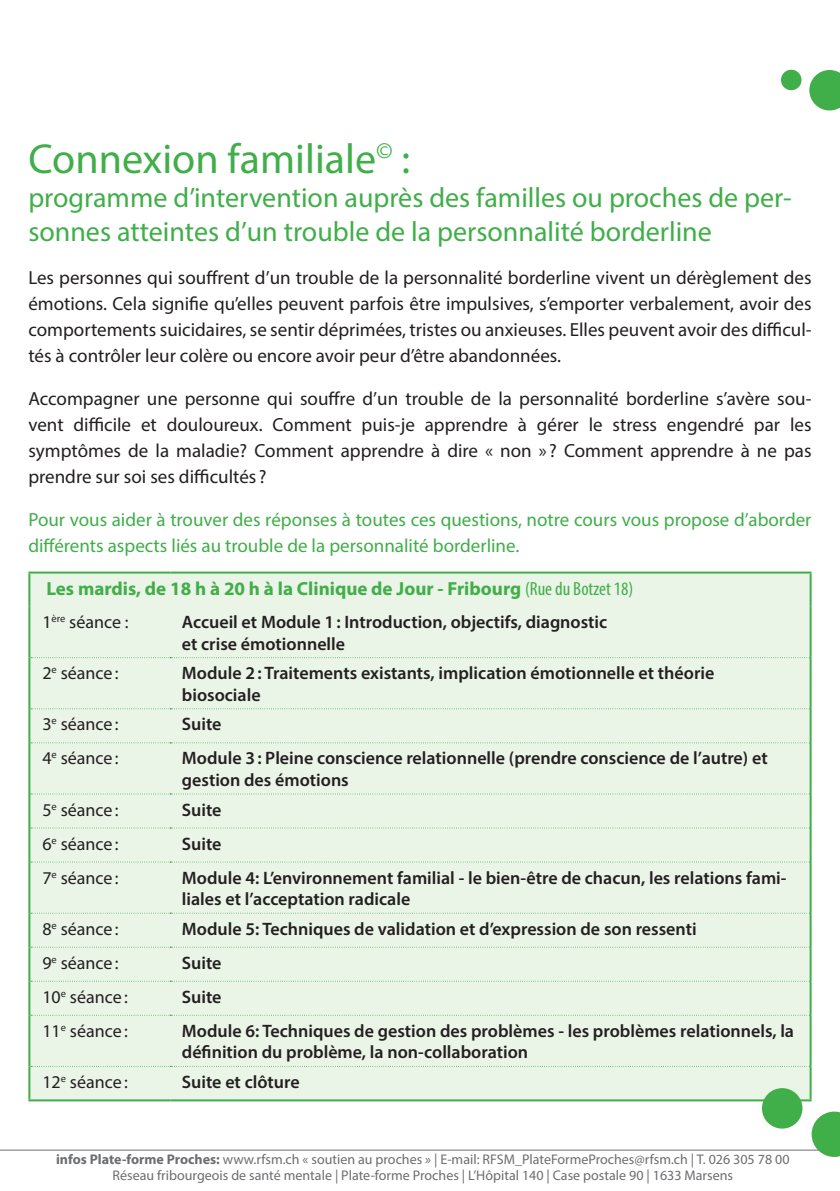
<style>
.page{position:relative;width:840px;height:1191px;background:#fff}
.page>*{position:absolute;margin:0;border:0;box-sizing:border-box;transform-origin:0 0}
.sous-titre_texte{font:42px "Myriad Pro";color:#40ae49}
.sous-titre_texte-2{font:28px/33.6px "Myriad Pro";color:#40ae49}
.texte{font:19px/26px "Myriad Pro";color:#231f20;text-align:justify}
.texte-2{font:19px/26px "Myriad Pro";color:#40ae49}
.texte_bold{font:700 19px "Myriad Pro";color:#40ae49}
.liste{font:600 18px/21.6px "Myriad Pro";color:#231f20}
.liste-2{font:18px "Myriad Pro";color:#231f20}
.t1{font:14px/16.8px "Myriad Pro";color:#6c6d70;text-align:center}
.s1{font-weight:400;font-stretch:condensed}
.s2{font-weight:700}
</style>
<div class="page">
<hr style="left:0;top:1149px;width:839px;height:1px;background:#6c6d70">
<div style="left:30px;top:573px;width:779px;height:526px;background:#eaf4e7"></div>
<svg style="left:31px;top:657px;width:778px;height:1px"></svg>
<svg style="left:31px;top:708px;width:778px;height:1px"></svg>
<svg style="left:31px;top:742px;width:778px;height:1px"></svg>
<svg style="left:31px;top:793px;width:778px;height:1px"></svg>
<svg style="left:31px;top:827px;width:778px;height:1px"></svg>
<svg style="left:31px;top:861px;width:778px;height:1px"></svg>
<svg style="left:31px;top:912px;width:778px;height:1px"></svg>
<svg style="left:31px;top:946px;width:778px;height:1px"></svg>
<svg style="left:31px;top:980px;width:778px;height:1px"></svg>
<svg style="left:31px;top:1014px;width:778px;height:1px"></svg>
<svg style="left:31px;top:1065px;width:778px;height:1px"></svg>
<hr style="left:28px;top:571px;width:142px;height:2px;background:#40ae49">
<hr style="left:28px;top:573px;width:2px;height:33px;background:#40ae49">
<hr style="left:170px;top:571px;width:641px;height:2px;background:#40ae49">
<hr style="left:809px;top:573px;width:2px;height:33px;background:#40ae49">
<hr style="left:28px;top:606px;width:2px;height:51px;background:#40ae49">
<hr style="left:809px;top:606px;width:2px;height:51px;background:#40ae49">
<hr style="left:28px;top:657px;width:2px;height:52px;background:#40ae49">
<hr style="left:809px;top:657px;width:2px;height:52px;background:#40ae49">
<hr style="left:28px;top:709px;width:2px;height:34px;background:#40ae49">
<hr style="left:809px;top:709px;width:2px;height:34px;background:#40ae49">
<hr style="left:28px;top:743px;width:2px;height:51px;background:#40ae49">
<hr style="left:809px;top:743px;width:2px;height:51px;background:#40ae49">
<hr style="left:28px;top:794px;width:2px;height:34px;background:#40ae49">
<hr style="left:809px;top:794px;width:2px;height:34px;background:#40ae49">
<hr style="left:28px;top:828px;width:2px;height:34px;background:#40ae49">
<hr style="left:809px;top:828px;width:2px;height:34px;background:#40ae49">
<hr style="left:28px;top:862px;width:2px;height:51px;background:#40ae49">
<hr style="left:809px;top:862px;width:2px;height:51px;background:#40ae49">
<hr style="left:28px;top:913px;width:2px;height:34px;background:#40ae49">
<hr style="left:809px;top:913px;width:2px;height:34px;background:#40ae49">
<hr style="left:28px;top:947px;width:2px;height:34px;background:#40ae49">
<hr style="left:809px;top:947px;width:2px;height:34px;background:#40ae49">
<hr style="left:28px;top:981px;width:2px;height:34px;background:#40ae49">
<hr style="left:809px;top:981px;width:2px;height:34px;background:#40ae49">
<hr style="left:28px;top:1015px;width:2px;height:51px;background:#40ae49">
<hr style="left:809px;top:1015px;width:2px;height:51px;background:#40ae49">
<hr style="left:28px;top:1066px;width:2px;height:33px;background:#40ae49">
<hr style="left:809px;top:1066px;width:2px;height:33px;background:#40ae49">
<hr style="left:28px;top:1099px;width:142px;height:2px;background:#40ae49">
<hr style="left:170px;top:1099px;width:641px;height:2px;background:#40ae49">
<div style="left:761px;top:1088px;width:41px;height:40px;background:#40ae49;border-radius:50%"></div>
<svg style="left:811px;top:1111px;width:28px;height:46px"></svg>
<div style="left:780px;top:70px;width:21px;height:20px;background:#40ae49;border-radius:50%"></div>
<svg style="left:809px;top:70px;width:30px;height:40px"></svg>
<p class="sous-titre_texte" style="left:28px;top:133px;width:383px">Connexion familiale<sup>©</sup> :</p>
<p class="sous-titre_texte-2" style="left:28px;top:180px;width:764px">programme d’intervention auprès des familles ou proches de per&shy;sonnes atteintes d’un trouble de la personnalité borderline</p>
<p class="texte" style="left:28px;top:264px;width:784px">Les personnes qui souffrent d’un trouble de la personnalité borderline vivent un dérèglement des émotions. Cela signifie qu’elles peuvent parfois être impulsives, s’emporter verbalement, avoir des comportements suicidaires, se sentir déprimées, tristes ou anxieuses. Elles peuvent avoir des difficul&shy;tés à contrôler leur colère ou encore avoir peur d’être abandonnées.</p>
<p class="texte" style="left:28px;top:385px;width:784px">Accompagner une personne qui souffre d’un trouble de la personnalité borderline s’avère sou&shy;vent difficile et douloureux. Comment puis-je apprendre à gérer le stress engendré par les symptômes de la maladie? Comment apprendre à dire « non » ? Comment apprendre à ne pas prendre sur soi ses difficultés ?</p>
<p class="texte-2" style="left:28px;top:506px;width:784px">Pour vous aider à trouver des réponses à toutes ces questions, notre cours vous propose d’aborder différents aspects liés au trouble de la personnalité borderline.</p>
<p class="texte_bold" style="left:46px;top:576px;width:588px">Les mardis, de 18 h à 20 h à la Clinique de Jour - Fribourg <span class="s1">(Rue du Botzet 18)</span></p>
<p class="liste-2" style="left:42px;top:611px;width:88px">1<sup>ère</sup> séance :</p>
<p class="liste" style="left:182px;top:611px;width:426px">Accueil et Module 1: Introduction, objectifs, diagnostic et crise émotionnelle</p>
<p class="liste-2" style="left:42px;top:662px;width:78px">2<sup>e</sup> séance:</p>
<p class="liste" style="left:182px;top:662px;width:533px">Module 2: Traitements existants, implication émotionnelle et théorie biosociale</p>
<p class="liste-2" style="left:42px;top:713px;width:78px">3<sup>e</sup> séance:</p>
<p class="liste" style="left:182px;top:713px;width:41px">Suite</p>
<p class="liste-2" style="left:42px;top:747px;width:78px">4<sup>e</sup> séance:</p>
<p class="liste" style="left:182px;top:747px;width:587px">Module 3: Pleine conscience relationnelle (prendre conscience de l’autre) et gestion des émotions</p>
<p class="liste-2" style="left:42px;top:798px;width:78px">5<sup>e</sup> séance:</p>
<p class="liste" style="left:182px;top:798px;width:41px">Suite</p>
<p class="liste-2" style="left:42px;top:832px;width:78px">6<sup>e</sup> séance:</p>
<p class="liste" style="left:182px;top:832px;width:41px">Suite</p>
<p class="liste-2" style="left:42px;top:866px;width:78px">7<sup>e</sup> séance:</p>
<p class="liste" style="left:182px;top:866px;width:606px">Module 4: L’environnement familial - le bien-être de chacun, les relations fami&shy;liales et l’acceptation radicale</p>
<p class="liste-2" style="left:42px;top:917px;width:78px">8<sup>e</sup> séance:</p>
<p class="liste" style="left:182px;top:917px;width:516px">Module 5: Techniques de validation et d’expression de son ressenti</p>
<p class="liste-2" style="left:42px;top:951px;width:78px">9<sup>e</sup> séance:</p>
<p class="liste" style="left:182px;top:951px;width:41px">Suite</p>
<p class="liste-2" style="left:42px;top:985px;width:87px">10<sup>e</sup> séance:</p>
<p class="liste" style="left:182px;top:985px;width:41px">Suite</p>
<p class="liste-2" style="left:42px;top:1019px;width:87px">11<sup>e</sup> séance:</p>
<p class="liste" style="left:182px;top:1019px;width:613px">Module 6: Techniques de gestion des problèmes - les problèmes relationnels, la définition du problème, la non-collaboration</p>
<p class="liste-2" style="left:42px;top:1070px;width:87px">12<sup>e</sup> séance:</p>
<p class="liste" style="left:182px;top:1070px;width:119px">Suite et clôture</p>
<p class="t1" style="left:56px;top:1150px;width:734px"><span class="s2">infos Plate-forme Proches:</span> www.rfsm.ch « soutien au proches » | E-mail: RFSM_PlateFormeProches@rfsm.ch | T. 026 305 78 00<br>Réseau fribourgeois de santé mentale | Plate-forme Proches | L’Hôpital 140 | Case postale 90 | 1633 Marsens</p>
</div>
